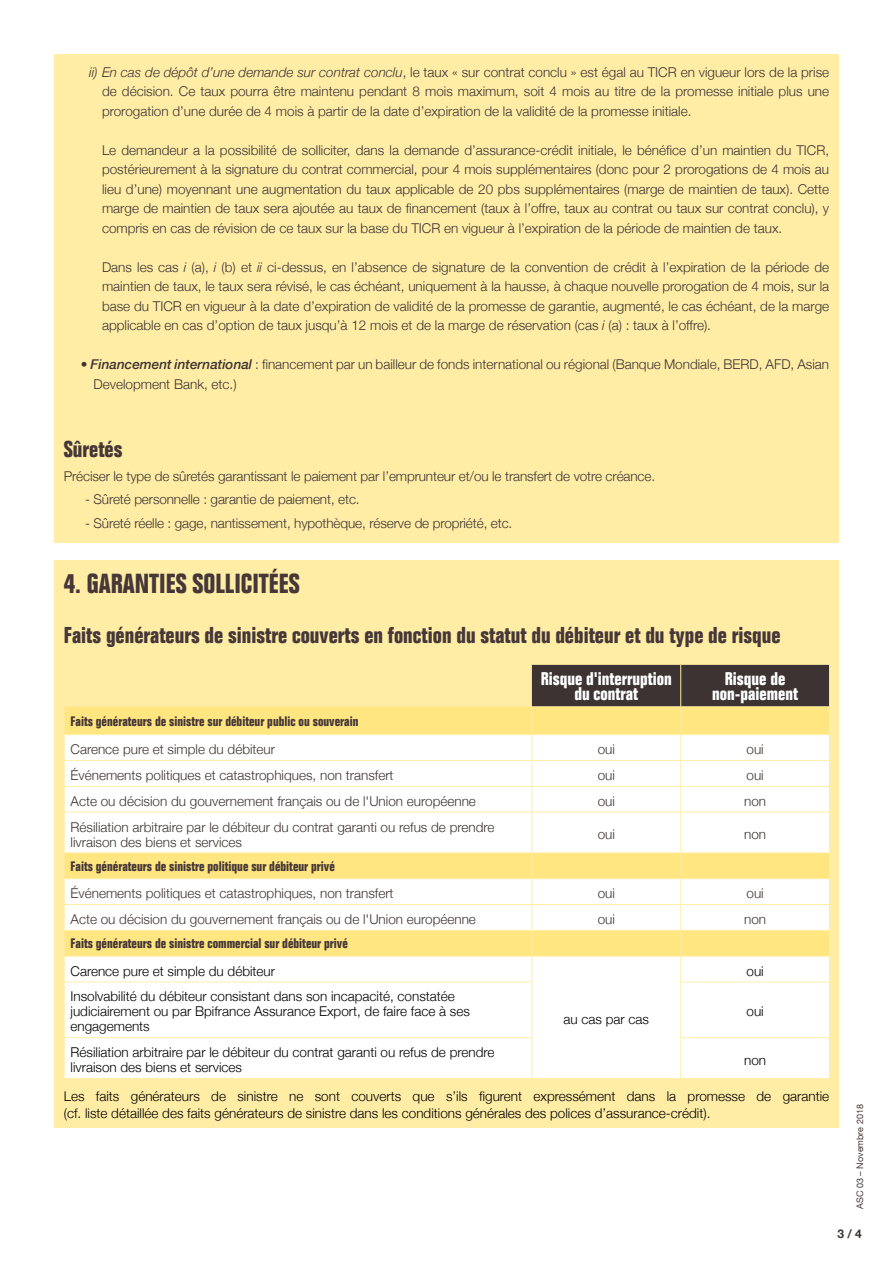
<style>
.page{position:relative;width:893px;height:1263px;background:#fff}
.page>*{position:absolute;margin:0;border:0;box-sizing:border-box;transform-origin:0 0}
.t1{font:700 condensed 27px "Folio";color:#463738}
.t2{font:700 condensed 22.5px "Folio";color:#463738}
.t3{font:700 condensed 18px/15.8px "Folio";color:#fff;text-align:center}
.t4{font:300 13.5px/19.5px "Helvetica Neue";color:#3c3332;text-align:justify}
.t5{font:300 13.5px/15px "Helvetica Neue";color:#000}
.t6{font:700 condensed 13.5px "Folio";color:#463738}
.t7{font:700 12px "Helvetica Neue";color:#3c3332}
.t8{font:9px "Helvetica Neue";color:#463738}
.s1{font-style:italic}
.s2{font-weight:500;font-style:italic}
</style>
<div class="page">
<div style="left:54px;top:54px;width:785px;height:488px;background:#ffeda6"></div>
<div style="left:54px;top:560px;width:785px;height:568px;background:#ffeda6"></div>
<div style="left:65px;top:707px;width:466px;height:27px;background:#ffe680"></div>
<svg style="left:65px;top:735px;width:764px;height:343px;background:#fffae9"></svg>
<hr style="left:64px;top:760px;width:468px;height:1px;background:#ffeda6">
<svg style="left:64px;top:707px;width:1px;height:105px"></svg>
<hr style="left:64px;top:786px;width:468px;height:1px;background:#ffeda6">
<svg style="left:531px;top:664px;width:299px;height:148px;background:#c9c1ab"></svg>
<hr style="left:64px;top:812px;width:468px;height:1px;background:#ffeda6">
<hr style="left:531px;top:812px;width:1px;height:40px;background:#ffeda6">
<hr style="left:532px;top:812px;width:149px;height:1px;background:#ffeda6">
<hr style="left:681px;top:812px;width:149px;height:1px;background:#ffeda6">
<hr style="left:680px;top:812px;width:1px;height:40px;background:#ffeda6">
<hr style="left:64px;top:852px;width:468px;height:1px;background:#ffeda6">
<hr style="left:532px;top:852px;width:149px;height:1px;background:#ffeda6">
<hr style="left:681px;top:852px;width:149px;height:1px;background:#ffeda6">
<hr style="left:64px;top:878px;width:468px;height:1px;background:#ffeda6">
<hr style="left:532px;top:878px;width:149px;height:1px;background:#ffeda6">
<hr style="left:681px;top:878px;width:149px;height:1px;background:#ffeda6">
<hr style="left:64px;top:904px;width:468px;height:1px;background:#ffeda6">
<hr style="left:532px;top:904px;width:149px;height:1px;background:#ffeda6">
<hr style="left:681px;top:904px;width:149px;height:1px;background:#ffeda6">
<hr style="left:64px;top:930px;width:468px;height:1px;background:#ffeda6">
<hr style="left:532px;top:930px;width:149px;height:1px;background:#ffeda6">
<hr style="left:681px;top:930px;width:149px;height:1px;background:#ffeda6">
<svg style="left:64px;top:853px;width:1px;height:128px"></svg>
<hr style="left:64px;top:956px;width:468px;height:1px;background:#ffeda6">
<svg style="left:531px;top:853px;width:1px;height:128px"></svg>
<hr style="left:532px;top:956px;width:149px;height:1px;background:#ffeda6">
<svg style="left:680px;top:853px;width:1px;height:128px"></svg>
<hr style="left:681px;top:956px;width:149px;height:1px;background:#ffeda6">
<hr style="left:64px;top:981px;width:468px;height:1px;background:#ffeda6">
<hr style="left:531px;top:982px;width:1px;height:55px;background:#ffeda6">
<hr style="left:680px;top:982px;width:1px;height:55px;background:#ffeda6">
<hr style="left:680px;top:981px;width:150px;height:1px;background:#ffeda6">
<hr style="left:64px;top:1037px;width:468px;height:1px;background:#ffeda6">
<hr style="left:531px;top:1038px;width:1px;height:40px;background:#ffeda6">
<hr style="left:680px;top:1038px;width:1px;height:40px;background:#ffeda6">
<hr style="left:680px;top:1037px;width:150px;height:1px;background:#ffeda6">
<p class="t4" style="left:102px;top:62px;width:729px;text-indent:-13px"><span class="s1">ii) En cas de dépôt d’une demande sur contrat conclu</span>, le taux « sur contrat conclu » est égal au TICR en vigueur lors de la prise de décision. Ce taux pourra être maintenu pendant 8 mois maximum, soit 4 mois au titre de la promesse initiale plus une prorogation d’une durée de 4 mois à partir de la date d’expiration de la validité de la promesse initiale.</p>
<p class="t4" style="left:102px;top:139px;width:729px">Le demandeur a la possibilité de solliciter, dans la demande d’assurance-crédit initiale, le bénéfice d’un maintien du TICR, postérieurement à la signature du contrat commercial, pour 4 mois supplémentaires (donc pour 2 prorogations de 4 mois au lieu d’une) moyennant une augmentation du taux applicable de 20 pbs supplémentaires (marge de maintien de taux). Cette marge de maintien de taux sera ajoutée au taux de financement (taux à l’offre, taux au contrat ou taux sur contrat conclu), y compris en cas de révision de ce taux sur la base du TICR en vigueur à l’expiration de la période de maintien de taux.</p>
<p class="t4" style="left:102px;top:256px;width:729px">Dans les cas <span class="s1">i</span> (a), <span class="s1">i</span> (b) et <span class="s1">ii</span> ci-dessus, en l’absence de signature de la convention de crédit à l’expiration de la période de maintien de taux, le taux sera révisé, le cas échéant, uniquement à la hausse, à chaque nouvelle prorogation de 4 mois, sur la base du TICR en vigueur à la date d’expiration de validité de la promesse de garantie, augmenté, le cas échéant, de la marge applicable en cas d’option de taux jusqu’à 12 mois et de la marge de réservation (cas <span class="s1">i</span> (a) : taux à l’offre).</p>
<p class="t4" style="left:94px;top:354px;width:737px;text-indent:-13px"><span class="s2">• Financement international</span> : financement par un bailleur de fonds international ou régional (Banque Mondiale, BERD, AFD, Asian<br>Development Bank, etc.)</p>
<h2 class="t2" style="left:64px;top:436px;width:60px">Sûretés</h2>
<p class="t4" style="left:64px;top:465px;width:593px">Préciser le type de sûretés garantissant le paiement par l’emprunteur et/ou le transfert de votre créance.</p>
<p class="t4" style="left:85px;top:489px;width:276px">- Sûreté personnelle : garantie de paiement, etc.</p>
<p class="t4" style="left:85px;top:513px;width:429px">- Sûreté réelle : gage, nantissement, hypothèque, réserve de propriété, etc.</p>
<h1 class="t1" style="left:64px;top:568px;width:238px">4. GARANTIES SOLLICITÉES</h1>
<h2 class="t2" style="left:64px;top:622px;width:718px">Faits générateurs de sinistre couverts en fonction du statut du débiteur et du type de risque</h2>
<h3 class="t3" style="left:541px;top:671px;width:133px">Risque d'interruption du contrat</h3>
<h3 class="t3" style="left:712px;top:671px;width:87px">Risque de non-paiement</h3>
<p class="t6" style="left:71px;top:714px;width:289px">Faits générateurs de sinistre sur débiteur public ou souverain</p>
<p class="t4" style="left:71px;top:739px;width:206px">Carence pure et simple du débiteur</p>
<p class="t4" style="left:598px;top:739px;width:19px">oui</p>
<p class="t4" style="left:746px;top:739px;width:19px">oui</p>
<p class="t4" style="left:71px;top:764px;width:325px">Événements politiques et catastrophiques, non transfert</p>
<p class="t4" style="left:598px;top:764px;width:19px">oui</p>
<p class="t4" style="left:746px;top:764px;width:19px">oui</p>
<p class="t4" style="left:71px;top:790px;width:407px">Acte ou décision du gouvernement français ou de l'Union européenne</p>
<p class="t4" style="left:598px;top:790px;width:19px">oui</p>
<p class="t4" style="left:744px;top:790px;width:24px">non</p>
<p class="t4" style="left:71px;top:818px;width:425px;line-height:15px">Résiliation arbitraire par le débiteur du contrat garanti ou refus de prendre livraison des biens et services</p>
<p class="t4" style="left:598px;top:824px;width:19px">oui</p>
<p class="t4" style="left:744px;top:824px;width:24px">non</p>
<p class="t6" style="left:71px;top:859px;width:266px">Faits générateurs de sinistre politique sur débiteur privé</p>
<p class="t4" style="left:71px;top:883px;width:325px">Événements politiques et catastrophiques, non transfert</p>
<p class="t4" style="left:598px;top:883px;width:19px">oui</p>
<p class="t4" style="left:746px;top:883px;width:19px">oui</p>
<p class="t4" style="left:71px;top:909px;width:407px">Acte ou décision du gouvernement français ou de l'Union européenne</p>
<p class="t4" style="left:598px;top:909px;width:19px">oui</p>
<p class="t4" style="left:744px;top:909px;width:24px">non</p>
<p class="t6" style="left:71px;top:936px;width:279px">Faits générateurs de sinistre commercial sur débiteur privé</p>
<p class="t5" style="left:71px;top:962px;width:206px">Carence pure et simple du débiteur</p>
<p class="t5" style="left:564px;top:1011px;width:87px">au cas par cas</p>
<p class="t5" style="left:746px;top:962px;width:19px">oui</p>
<p class="t5" style="left:71px;top:988px;width:401px">Insolvabilité du débiteur consistant dans son incapacité, constatée judiciairement ou par Bpifrance Assurance Export, de faire face à ses engagements</p>
<p class="t5" style="left:746px;top:1003px;width:19px">oui</p>
<p class="t5" style="left:71px;top:1044px;width:425px">Résiliation arbitraire par le débiteur du contrat garanti ou refus de prendre livraison des biens et services</p>
<p class="t5" style="left:744px;top:1051px;width:24px">non</p>
<p class="t5" style="left:64px;top:1087px;width:767px;line-height:16.5px">Les faits générateurs de sinistre ne sont couverts que s’ils figurent expressément dans la promesse de garantie (cf. liste détaillée des faits générateurs de sinistre dans les conditions générales des polices d’assurance-crédit).</p>
<p class="t8" style="left:854px;top:1209px;width:106px;rotate:-90deg">ASC 03 – Novembre 2018</p>
<p class="t7" style="left:837px;top:1224px;width:26px">3 / 4</p>
</div>
